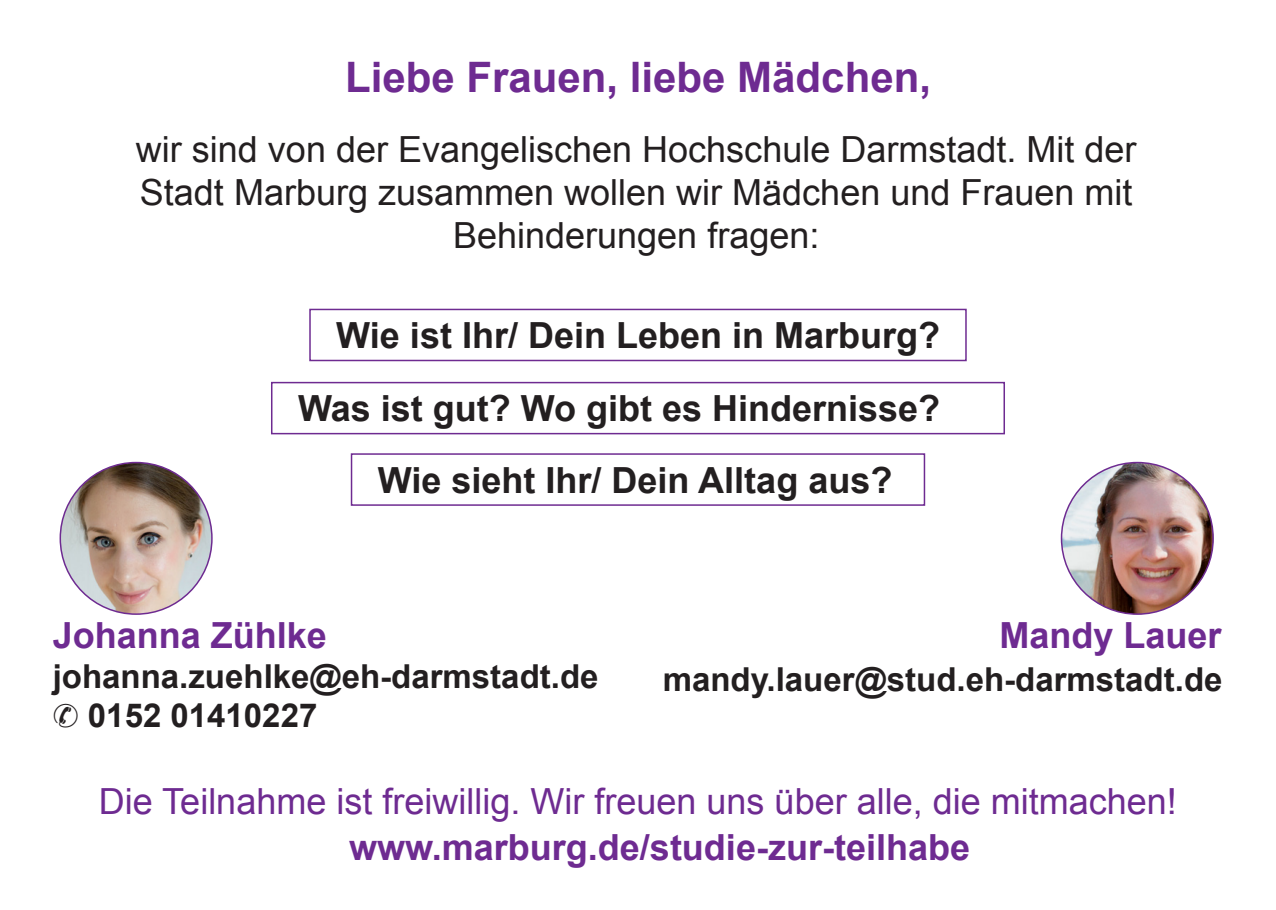
<style>
.page{position:relative;width:1276px;height:910px;background:#fff}
.page>*{position:absolute;margin:0;border:0;box-sizing:border-box;transform-origin:0 0}
.t1{font:700 42px "Arial";color:#6e2b91}
.t2{font:36px/43.2px "Arial";color:#231f20;text-align:center}
.t3{font:700 36px "Arial";color:#231f20}
.t4{font:36px "Arial";color:#6e2b91}
.t5{font:700 36px "Arial";color:#6e2b91}
.t6{font:700 33px/39.6px "Arial";color:#231f20}
</style>
<div class="page">
<img style="left:60px;top:463px;width:152px;height:151px;border-radius:76px">
<img style="left:1061px;top:463px;width:152px;height:151px;border-radius:76px">
<div style="left:309px;top:309px;width:657px;height:52px;border:2px solid #6e2b91"></div>
<div style="left:271px;top:382px;width:734px;height:52px;border:2px solid #6e2b91"></div>
<div style="left:351px;top:453px;width:574px;height:53px;border:2px solid #6e2b91"></div>
<p class="t1" style="left:345px;top:49px;width:587px">Liebe Frauen, liebe Mädchen,</p>
<p class="t2" style="left:136px;top:128px;width:1002px">wir sind von der Evangelischen Hochschule Darmstadt. Mit der<br>Stadt Marburg zusammen wollen wir Mädchen und Frauen mit<br>Behinderungen fragen:</p>
<p class="t3" style="left:336px;top:311px;width:605px">Wie ist Ihr/ Dein Leben in Marburg?</p>
<p class="t3" style="left:298px;top:385px;width:644px">Was ist gut? Wo gibt es Hindernisse?</p>
<p class="t3" style="left:378px;top:456px;width:516px">Wie sieht Ihr/ Dein Alltag aus?</p>
<p class="t5" style="left:53px;top:611px;width:276px">Johanna Zühlke</p>
<p class="t6" style="left:53px;top:657px;width:547px">johanna.zuehlke@eh-darmstadt.de ✆ 0152 01410227</p>
<p class="t5" style="left:999px;top:611px;width:224px">Mandy Lauer</p>
<p class="t6" style="left:662px;top:661px;width:561px">mandy.lauer@stud.eh-darmstadt.de</p>
<p class="t4" style="left:99px;top:778px;width:1079px">Die Teilnahme ist freiwillig. Wir freuen uns über alle, die mitmachen!</p>
<p class="t5" style="left:349px;top:823px;width:622px">www.marburg.de/studie-zur-teilhabe</p>
</div>
